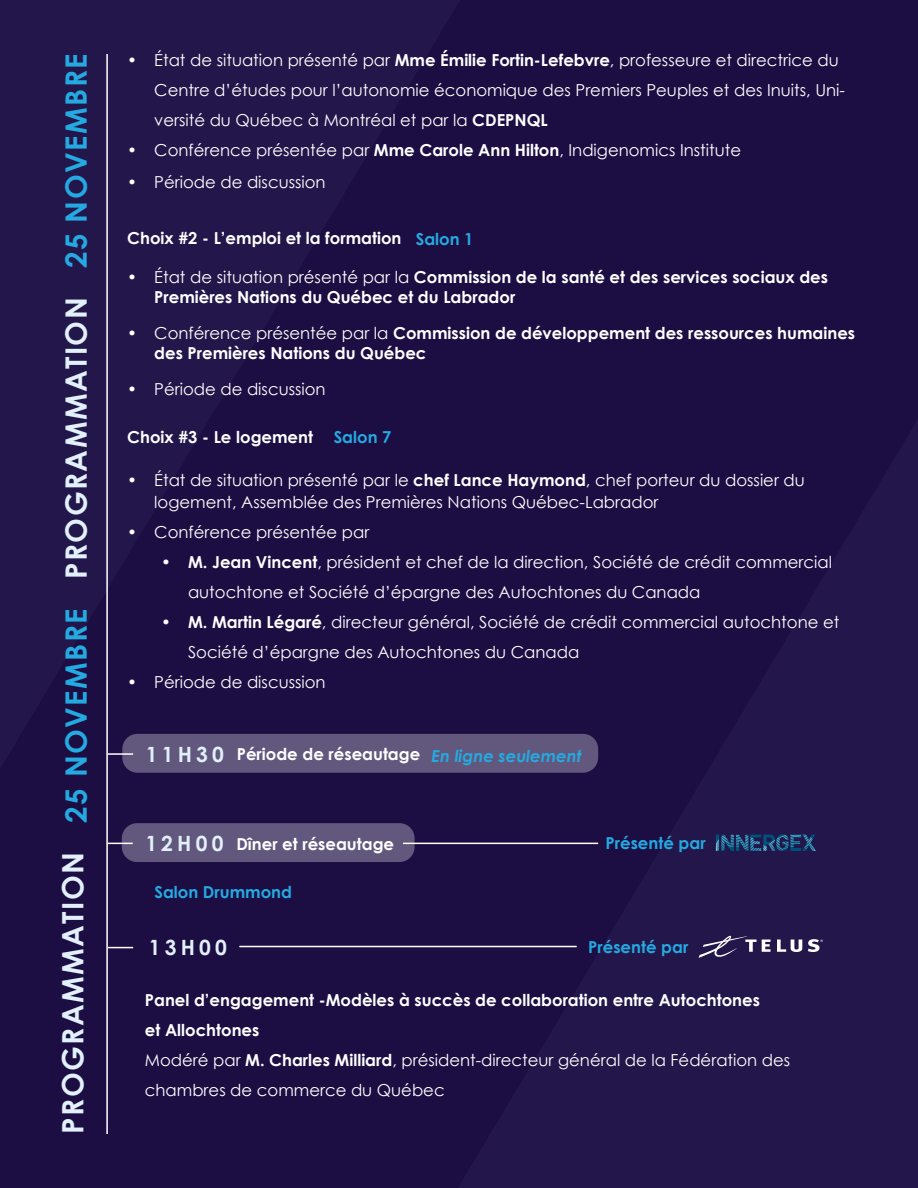
<style>
.page{position:relative;width:918px;height:1188px;background:#1c0e43}
.page>*{position:absolute;margin:0;border:0;box-sizing:border-box;transform-origin:0 0}
.t1{font:700 29.55px "Century Gothic";letter-spacing:.05em;color:#e1f0fa}
.t2{font:700 29.55px "Century Gothic";letter-spacing:.05em;color:#24aae1}
.t3{font:700 21px "Century Gothic";letter-spacing:.2em;color:#e1f0fa}
.t4{font:16.5px/30px "Century Gothic";color:#fff}
.t5{font:700 16.5px/30px "Century Gothic";color:#fff}
.t6{font:700 16.5px "Century Gothic";color:#24aae1}
.t7{font:italic 700 16.5px "Century Gothic";color:#24aae1}
.s1{font-weight:700}
.s2{font-weight:400}
</style>
<div class="page">
<hr style="left:106px;top:54px;width:2px;height:1080px;background:#fff">
<div style="left:122px;top:823px;width:293px;height:39px;background:#62587d;border-radius:15px"></div>
<svg style="left:108px;top:843px;width:25px;height:1px"></svg>
<hr style="left:403px;top:843px;width:195px;height:1px;background:#fff">
<div style="left:122px;top:734px;width:476px;height:39px;background:#62587d;border-radius:15px"></div>
<hr style="left:108px;top:753px;width:25px;height:2px;background:#fff">
<svg style="left:716px;top:834px;width:100px;height:17px"></svg>
<svg style="left:108px;top:947px;width:25px;height:1px"></svg>
<svg style="left:777px;top:940px;width:25px;height:12px"></svg>
<svg style="left:699px;top:936px;width:72px;height:22px"></svg>
<svg style="left:808px;top:939px;width:15px;height:13px"></svg>
<hr style="left:239px;top:946px;width:338px;height:1px;background:#fff">
<p class="t2" style="left:54px;top:268px;width:216px;rotate:-90deg">25 NOVEMBRE</p>
<p class="t1" style="left:54px;top:579px;width:283px;rotate:-90deg">PROGRAMMATION</p>
<p class="t2" style="left:54px;top:823px;width:216px;rotate:-90deg">25 NOVEMBRE</p>
<p class="t1" style="left:50px;top:1134px;width:283px;rotate:-90deg">PROGRAMMATION</p>
<p class="t4" style="left:154px;top:45px;width:692px;text-indent:-27px">• État de situation présenté par <span class="s1">Mme Émilie Fortin-Lefebvre</span>, professeure et directrice du<br>Centre d’études pour l’autonomie économique des Premiers Peuples et des Inuits, Uni&shy;versité du Québec à Montréal et par la <span class="s1">CDEPNQL</span></p>
<p class="t4" style="left:127px;top:135px;width:615px">• Conférence présentée par <span class="s1">Mme Carole Ann Hilton</span>, Indigenomics Institute</p>
<p class="t4" style="left:127px;top:167px;width:200px">• Période de discussion</p>
<p class="t5" style="left:127px;top:222px;width:276px">Choix #2 - L’emploi et la formation</p>
<p class="t5" style="left:154px;top:267px;width:675px;line-height:19.8px;text-indent:-27px"><span class="s2">• État de situation présenté par la</span> Commission de la santé et des services sociaux des<br>Premières Nations du Québec et du Labrador</p>
<p class="t5" style="left:154px;top:322px;width:702px;line-height:19.8px;text-indent:-27px"><span class="s2">• Conférence présentée par la</span> Commission de développement des ressources humaines des Premières Nations du Québec</p>
<p class="t4" style="left:127px;top:374px;width:200px">• Période de discussion</p>
<p class="t6" style="left:416px;top:226px;width:59px">Salon 1</p>
<p class="t5" style="left:127px;top:422px;width:187px">Choix #3 - Le logement</p>
<p class="t4" style="left:154px;top:468px;width:652px;line-height:22.5px;text-indent:-27px">• État de situation présenté par le <span class="s1">chef Lance Haymond</span>, chef porteur du dossier du logement, Assemblée des Premières Nations Québec-Labrador</p>
<p class="t4" style="left:127px;top:517px;width:244px">• Conférence présentée par</p>
<p class="t4" style="left:188px;top:547px;width:646px;text-indent:-27px"><span class="s1">• M. Jean Vincent</span>, président et chef de la direction, Société de crédit commercial autochtone et Société d’épargne des Autochtones du Canada</p>
<p class="t4" style="left:188px;top:607px;width:653px;text-indent:-27px"><span class="s1">• M. Martin Légaré</span>, directeur général, Société de crédit commercial autochtone et<br>Société d’épargne des Autochtones du Canada</p>
<p class="t4" style="left:127px;top:667px;width:200px">• Période de discussion</p>
<p class="t6" style="left:334px;top:425px;width:59px">Salon 7</p>
<p class="t3" style="left:146px;top:738px;width:80px">11H30</p>
<p class="t5" style="left:237px;top:738px;width:185px">Période de réseautage</p>
<p class="t7" style="left:432px;top:743px;width:152px">En ligne seulement</p>
<p class="t3" style="left:145px;top:828px;width:80px">12H00</p>
<p class="t5" style="left:236px;top:828px;width:159px">Dîner et réseautage</p>
<p class="t6" style="left:154px;top:880px;width:139px">Salon Drummond</p>
<p class="t6" style="left:606px;top:830px;width:101px">Présenté par</p>
<p class="t3" style="left:149px;top:931px;width:80px">13H00</p>
<p class="t6" style="left:588px;top:935px;width:101px">Présenté par</p>
<p class="t5" style="left:145px;top:984px;width:647px">Panel d’engagement -Modèles à succès de collaboration entre Autochtones<br>et Allochtones<br><span class="s2">Modéré par</span> M. Charles Milliard<span class="s2">, président-directeur général de la Fédération des chambres de commerce du Québec</span></p>
</div>
